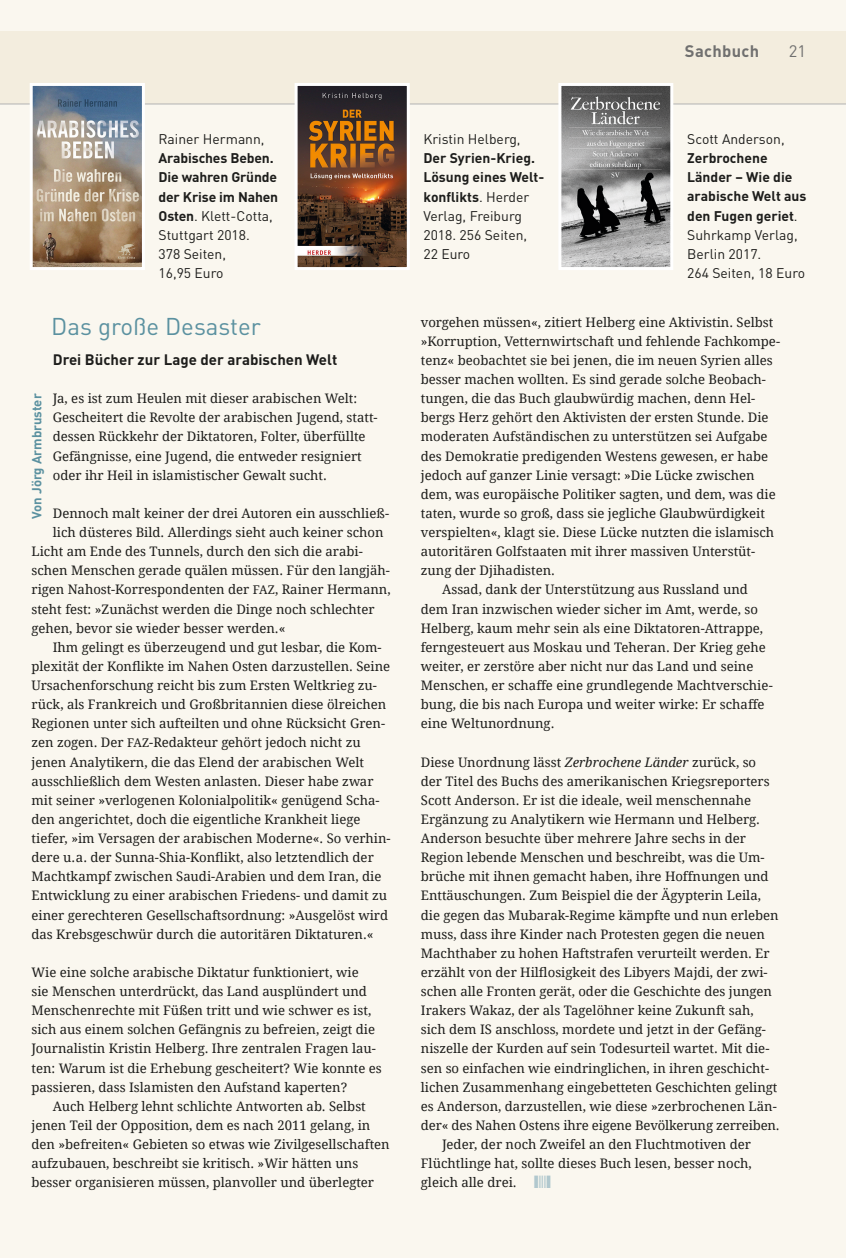
<style>
.page{position:relative;width:846px;height:1258px;background:#fff}
.page>*{position:absolute;margin:0;border:0;box-sizing:border-box;transform-origin:0 0}
.t1{font:24px "DINOT";color:#5b91a0}
.t2{font:700 16.5px "DINOT";letter-spacing:.02em;color:#70706f}
.t3{font:16.5px "DINOT";color:#70706f}
.t4{font:700 15px "DINOT";color:#1d1d1b}
.t5{font:700 13.8px/19px "DINOT";letter-spacing:-.01em;color:#1d1d1b}
.t6{font:13.8px/19px "DINOT";color:#1d1d1b}
.t7{font:13.2px/19px "Droid Serif 2";color:#1d1d1b}
.t8{font:13.2px "Droid Serif";color:#1d1d1b}
.t9{font:700 13.2px "DINOT";color:#5b91a0}
.s1{font-weight:400}
.s2{font-size:12px}
.s3{font-weight:700}
.s4{font-family:"Droid Serif";font-style:italic}
</style>
<div class="page">
<div style="left:0;top:0;width:845px;height:1258px;background:#faf7ef"></div>
<div style="left:0;top:32px;width:845px;height:72px;background:#f3edde"></div>
<hr style="left:0;top:104px;width:845px;height:1px;background:#b2b2b2">
<img style="left:562px;top:87px;width:107px;height:179px">
<div style="left:558px;top:83px;width:115px;height:187px;border:3px solid #fff"></div>
<img style="left:34px;top:87px;width:107px;height:179px">
<div style="left:30px;top:83px;width:115px;height:187px;border:3px solid #fff"></div>
<img style="left:298px;top:87px;width:107px;height:179px">
<div style="left:294px;top:83px;width:115px;height:187px;border:3px solid #fff"></div>
<p class="t2" style="left:684px;top:40px;width:76px">Sachbuch</p>
<p class="t3" style="left:788px;top:40px;width:19px">21</p>
<p class="t6" style="left:158px;top:129px;width:107px">Rainer Hermann,</p>
<p class="t5" style="left:158px;top:148px;width:121px">Arabisches Beben.<br>Die wahren Gründe der Krise im Nahen<br>Osten<span class="s1">. Klett-Cotta,<br>Stuttgart 2018.<br>378 Seiten,<br>16,95 Euro</span></p>
<h1 class="t1" style="left:51px;top:310px;width:211px">Das große Desaster</h1>
<p class="t4" style="left:53px;top:349px;width:286px">Drei Bücher zur Lage der arabischen Welt</p>
<p class="t7" style="left:53px;top:389px;width:326px">Ja, es ist zum Heulen mit dieser arabischen Welt:<br>Gescheitert die Revolte der arabischen Jugend, statt&shy;dessen Rückkehr der Diktatoren, Folter, überfüllte Gefängnisse, eine Jugend, die entweder resigniert oder ihr Heil in islamistischer Gewalt sucht.</p>
<p class="t7" style="left:53px;top:504px;width:338px">Dennoch malt keiner der drei Autoren ein ausschließ-</p>
<p class="t7" style="left:53px;top:523px;width:332px">lich düsteres Bild. Allerdings sieht auch keiner schon</p>
<p class="t7" style="left:31px;top:542px;width:333px">Licht am Ende des Tunnels, durch den sich die arabi-</p>
<p class="t7" style="left:31px;top:561px;width:360px">schen Menschen gerade quälen müssen. Für den langjäh-</p>
<p class="t7" style="left:31px;top:580px;width:360px">rigen Nahost-Korrespondenten der <span class="s2">FAZ</span>, Rainer Hermann,</p>
<p class="t7" style="left:31px;top:599px;width:344px">steht fest: »Zunächst werden die Dinge noch schlechter</p>
<p class="t7" style="left:31px;top:618px;width:255px">gehen, bevor sie wieder besser werden.«</p>
<p class="t7" style="left:53px;top:638px;width:330px">Ihm gelingt es überzeugend und gut lesbar, die Kom-</p>
<p class="t8" style="left:31px;top:658px;width:360px">plexität der Konflikte im Nahen Osten darzustellen. Seine</p>
<p class="t7" style="left:31px;top:676px;width:360px">Ursachenforschung reicht bis zum Ersten Weltkrieg zu&shy;rück, als Frankreich und Großbritannien diese ölreichen Regionen unter sich aufteilten und ohne Rücksicht Gren&shy;zen zogen. Der <span class="s2">FAZ</span>-Redakteur gehört jedoch nicht zu jenen Analytikern, die das Elend der arabischen Welt ausschließlich dem Westen anlasten. Dieser habe zwar mit seiner »verlogenen Kolonialpolitik« genügend Scha&shy;den angerichtet, doch die eigentliche Krankheit liege tiefer, »im Versagen der arabischen Moderne«. So verhin-</p>
<p class="t8" style="left:31px;top:849px;width:344px">dere u.a. der Sunna-Shia-Konflikt, also letztendlich der</p>
<p class="t7" style="left:31px;top:867px;width:358px">Machtkampf zwischen Saudi-Arabien und dem Iran, die Entwicklung zu einer arabischen Friedens- und damit zu einer gerechteren Gesellschaftsordnung: »Ausgelöst wird das Krebsgeschwür durch die autoritären Diktaturen.«</p>
<p class="t7" style="left:31px;top:963px;width:352px">Wie eine solche arabische Diktatur funktioniert, wie<br>sie Menschen unterdrückt, das Land ausplündert und Menschenrechte mit Füßen tritt und wie schwer es ist, sich aus einem solchen Gefängnis zu befreien, zeigt die Journalistin Kristin Helberg. Ihre zentralen Fragen lau&shy;ten: Warum ist die Erhebung gescheitert? Wie konnte es passieren, dass Islamisten den Aufstand kaperten?</p>
<p class="t7" style="left:31px;top:1097px;width:359px;text-indent:21px">Auch Helberg lehnt schlichte Antworten ab. Selbst jenen Teil der Opposition, dem es nach 2011 gelang, in den »befreiten« Gebieten so etwas wie Zivilgesellschaften aufzubauen, beschreibt sie kritisch. »Wir hätten uns besser organisieren müssen, planvoller und überlegter</p>
<p class="t9" style="left:28px;top:519px;width:127px;rotate:-90deg">Von Jörg Armbruster</p>
<p class="t6" style="left:423px;top:129px;width:99px">Kristin Helberg,</p>
<p class="t6" style="left:423px;top:148px;width:122px"><span class="s3">Der Syrien-Krieg.<br>Lösung eines Welt&shy;konflikts</span>. Herder<br>Verlag, Freiburg<br>2018. 256 Seiten,<br>22 Euro</p>
<p class="t6" style="left:687px;top:129px;width:99px">Scott Anderson,</p>
<p class="t5" style="left:687px;top:148px;width:121px">Zerbrochene<br>Länder – Wie die arabische Welt aus den Fugen geriet<span class="s1">.<br>Suhrkamp Verlag,<br>Berlin 2017.<br>264 Seiten, 18 Euro</span></p>
<p class="t7" style="left:421px;top:312px;width:354px">vorgehen müssen«, zitiert Helberg eine Aktivistin. Selbst</p>
<p class="t7" style="left:421px;top:332px;width:361px">»Korruption, Vetternwirtschaft und fehlende Fachkompe-</p>
<p class="t7" style="left:421px;top:351px;width:353px">tenz« beobachtet sie bei jenen, die im neuen Syrien alles</p>
<p class="t7" style="left:421px;top:370px;width:346px">besser machen wollten. Es sind gerade solche Beobach-</p>
<p class="t7" style="left:421px;top:389px;width:336px">tungen, die das Buch glaubwürdig machen, denn Hel-</p>
<p class="t7" style="left:421px;top:408px;width:349px">bergs Herz gehört den Aktivisten der ersten Stunde. Die</p>
<p class="t7" style="left:421px;top:427px;width:348px">moderaten Aufständischen zu unterstützen sei Aufgabe</p>
<p class="t7" style="left:421px;top:446px;width:349px">des Demokratie predigenden Westens gewesen, er habe</p>
<p class="t7" style="left:421px;top:465px;width:335px">jedoch auf ganzer Linie versagt: »Die Lücke zwischen</p>
<p class="t7" style="left:421px;top:485px;width:356px">dem, was europäische Politiker sagten, und dem, was die</p>
<p class="t7" style="left:421px;top:504px;width:345px">taten, wurde so groß, dass sie jegliche Glaubwürdigkeit</p>
<p class="t7" style="left:421px;top:523px;width:355px">verspielten«, klagt sie. Diese Lücke nutzten die islamisch</p>
<p class="t7" style="left:421px;top:542px;width:335px">autoritären Golfstaaten mit ihrer massiven Unterstüt-</p>
<p class="t7" style="left:421px;top:561px;width:135px">zung der Djihadisten.</p>
<p class="t7" style="left:442px;top:580px;width:307px">Assad, dank der Unterstützung aus Russland und</p>
<p class="t7" style="left:421px;top:599px;width:338px">dem Iran inzwischen wieder sicher im Amt, werde, so</p>
<p class="t7" style="left:421px;top:618px;width:343px">Helberg, kaum mehr sein als eine Diktatoren-Attrappe,</p>
<p class="t7" style="left:421px;top:638px;width:346px">ferngesteuert aus Moskau und Teheran. Der Krieg gehe</p>
<p class="t7" style="left:421px;top:657px;width:334px">weiter, er zerstöre aber nicht nur das Land und seine</p>
<p class="t7" style="left:421px;top:676px;width:353px">Menschen, er schaffe eine grundlegende Machtverschie-</p>
<p class="t7" style="left:421px;top:695px;width:345px">bung, die bis nach Europa und weiter wirke: Er schaffe</p>
<p class="t7" style="left:421px;top:714px;width:135px">eine Weltunordnung.</p>
<p class="t7" style="left:421px;top:752px;width:359px">Diese Unordnung lässt <span class="s4">Zerbrochene Länder</span> zurück, so der Titel des Buchs des amerikanischen Kriegsreporters Scott Anderson. Er ist die ideale, weil menschennahe Ergänzung zu Analytikern wie Hermann und Helberg.<br>Anderson besuchte über mehrere Jahre sechs in der Region lebende Menschen und beschreibt, was die Um&shy;brüche mit ihnen gemacht haben, ihre Hoffnungen und Enttäuschungen. Zum Beispiel die der Ägypterin Leila, die gegen das Mubarak-Regime kämpfte und nun erleben muss, dass ihre Kinder nach Protesten gegen die neuen Machthaber zu hohen Haftstrafen verurteilt werden. Er</p>
<p class="t8" style="left:421px;top:964px;width:348px">erzählt von der Hilflosigkeit des Libyers Majdi, der zwi-</p>
<p class="t7" style="left:421px;top:982px;width:352px">schen alle Fronten gerät, oder die Geschichte des jungen</p>
<p class="t7" style="left:421px;top:1001px;width:334px">Irakers Wakaz, der als Tagelöhner keine Zukunft sah,</p>
<p class="t7" style="left:421px;top:1020px;width:346px">sich dem IS anschloss, mordete und jetzt in der Gefäng-</p>
<p class="t7" style="left:421px;top:1039px;width:350px">niszelle der Kurden auf sein Todesurteil wartet. Mit die-</p>
<p class="t7" style="left:421px;top:1058px;width:349px">sen so einfachen wie eindringlichen, in ihren geschicht-</p>
<p class="t7" style="left:421px;top:1077px;width:358px">lichen Zusammenhang eingebetteten Geschichten gelingt</p>
<p class="t7" style="left:421px;top:1096px;width:357px">es Anderson, darzustellen, wie diese »zerbrochenen Län-</p>
<p class="t7" style="left:421px;top:1116px;width:360px">der« des Nahen Ostens ihre eigene Bevölkerung zerreiben.</p>
<p class="t7" style="left:442px;top:1135px;width:310px">Jeder, der noch Zweifel an den Fluchtmotiven der</p>
<p class="t7" style="left:421px;top:1154px;width:332px">Flüchtlinge hat, sollte dieses Buch lesen, besser noch,</p>
<p class="t7" style="left:421px;top:1173px;width:97px">gleich alle drei.</p>
</div>
